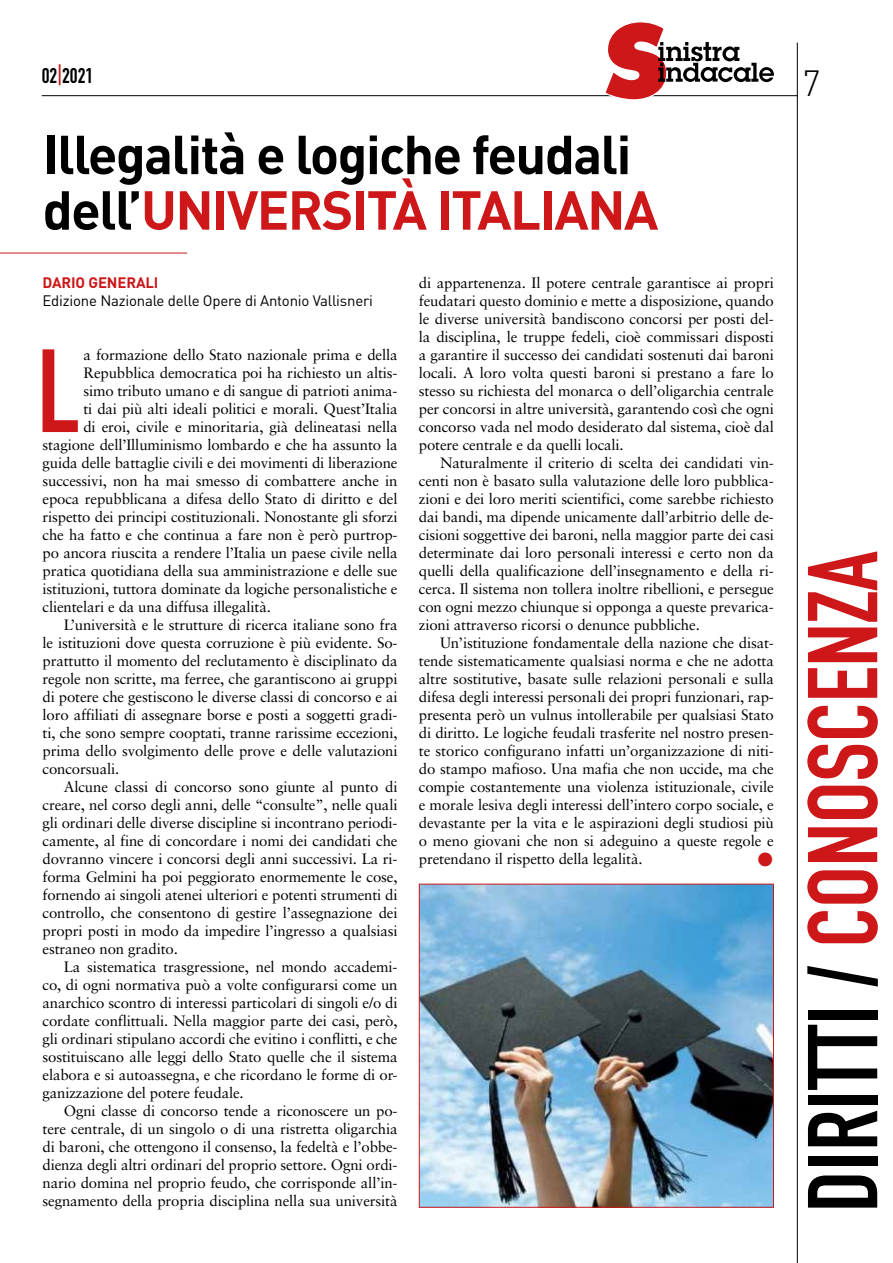
<style>
.page{position:relative;width:893px;height:1263px;background:#fff}
.page>*{position:absolute;margin:0;border:0;box-sizing:border-box;transform-origin:0 0}
.t1{font:116.1px "DIN Engschrift Std";color:#cd1719}
.t2{font:97.35px "DIN Engschrift Std";color:#cd1719}
.t3{font:700 54px/55.5px "DIN";letter-spacing:-.03em;color:#000}
.t4{font:300 36px "DIN";color:#000}
.t5{font:21px "DIN Engschrift Std";color:#000}
.t6{font:15px/18px "Sabon";letter-spacing:-.01em;color:#000;text-align:justify}
.t7{font:15px "DIN";letter-spacing:-.015em;color:#000}
.t8{font:700 15px "DIN";letter-spacing:-.01em;color:#cd1719}
.t9{font:15px "Zapf Dingbats IT Cby BT";color:#cd1719}
.s1{color:#cd1719}
.s2{color:#000}
</style>
<div class="page">
<hr style="left:42px;top:95px;width:756px;height:1px;background:#000">
<svg style="left:603px;top:22px;width:171px;height:78px"></svg>
<hr style="left:797px;top:43px;width:1px;height:1220px;background:#000">
<hr style="left:0;top:253px;width:187px;height:1px;background:#cd1719">
<img style="left:421px;top:886px;width:351px;height:320px">
<div style="left:419px;top:884px;width:355px;height:324px;border:1px solid #cd1719"></div>
<h3 class="t5" style="left:42px;top:63px;width:53px">02<span class="s1">|</span>2021</h3>
<h3 class="t4" style="left:802px;top:61px;width:20px">7</h3>
<h3 class="t3" style="left:43px;top:125px;width:617px">Illegalità e logiche feudali dell’<span class="s1">UNIVERSITÀ ITALIANA</span></h3>
<p class="t8" style="left:43px;top:273px;width:117px">DARIO GENERALI</p>
<p class="t7" style="left:43px;top:291px;width:332px">Edizione Nazionale delle Opere di Antonio Vallisneri</p>
<h1 class="t1" style="left:37px;top:323px;width:44px">L</h1>
<p class="t6" style="left:83px;top:346px;width:316px">a formazione dello Stato nazionale prima e della</p>
<p class="t6" style="left:83px;top:364px;width:316px">Repubblica democratica poi ha richiesto un altis-</p>
<p class="t6" style="left:83px;top:382px;width:316px">simo tributo umano e di sangue di patrioti anima-</p>
<p class="t6" style="left:83px;top:400px;width:316px">ti dai più alti ideali politici e morali. Quest’Italia</p>
<p class="t6" style="left:83px;top:418px;width:316px">di eroi, civile e minoritaria, già delineatasi nella</p>
<p class="t6" style="left:43px;top:436px;width:357px">stagione dell’Illuminismo lombardo e che ha assunto la</p>
<p class="t6" style="left:43px;top:454px;width:357px">guida delle battaglie civili e dei movimenti di liberazione</p>
<p class="t6" style="left:43px;top:472px;width:357px">successivi, non ha mai smesso di combattere anche in</p>
<p class="t6" style="left:43px;top:490px;width:357px">epoca repubblicana a difesa dello Stato di diritto e del</p>
<p class="t6" style="left:43px;top:508px;width:357px">rispetto dei principi costituzionali. Nonostante gli sforzi</p>
<p class="t6" style="left:43px;top:526px;width:357px">che ha fatto e che continua a fare non è però purtrop-</p>
<p class="t6" style="left:43px;top:544px;width:357px">po ancora riuscita a rendere l’Italia un paese civile nella</p>
<p class="t6" style="left:43px;top:562px;width:357px">pratica quotidiana della sua amministrazione e delle sue</p>
<p class="t6" style="left:43px;top:580px;width:357px">istituzioni, tuttora dominate da logiche personalistiche e</p>
<p class="t6" style="left:43px;top:598px;width:230px">clientelari e da una diffusa illegalità.</p>
<p class="t6" style="left:64px;top:616px;width:335px">L’università e le strutture di ricerca italiane sono fra</p>
<p class="t6" style="left:43px;top:634px;width:357px">le istituzioni dove questa corruzione è più evidente. So-</p>
<p class="t6" style="left:43px;top:652px;width:357px">prattutto il momento del reclutamento è disciplinato da</p>
<p class="t6" style="left:43px;top:670px;width:356px">regole non scritte, ma ferree, che garantiscono ai gruppi</p>
<p class="t6" style="left:43px;top:688px;width:357px">di potere che gestiscono le diverse classi di concorso e ai</p>
<p class="t6" style="left:43px;top:706px;width:356px">loro affiliati di assegnare borse e posti a soggetti gradi-</p>
<p class="t6" style="left:43px;top:724px;width:357px">ti, che sono sempre cooptati, tranne rarissime eccezioni,</p>
<p class="t6" style="left:43px;top:742px;width:357px">prima dello svolgimento delle prove e delle valutazioni</p>
<p class="t6" style="left:43px;top:760px;width:78px">concorsuali.</p>
<p class="t6" style="left:64px;top:778px;width:335px">Alcune classi di concorso sono giunte al punto di</p>
<p class="t6" style="left:43px;top:796px;width:356px">creare, nel corso degli anni, delle “consulte”, nelle quali</p>
<p class="t6" style="left:43px;top:814px;width:357px">gli ordinari delle diverse discipline si incontrano periodi-</p>
<p class="t6" style="left:43px;top:832px;width:357px">camente, al fine di concordare i nomi dei candidati che</p>
<p class="t6" style="left:43px;top:850px;width:357px">dovranno vincere i concorsi degli anni successivi. La ri-</p>
<p class="t6" style="left:43px;top:868px;width:357px">forma Gelmini ha poi peggiorato enormemente le cose,</p>
<p class="t6" style="left:43px;top:886px;width:357px">fornendo ai singoli atenei ulteriori e potenti strumenti di</p>
<p class="t6" style="left:43px;top:904px;width:357px">controllo, che consentono di gestire l’assegnazione dei</p>
<p class="t6" style="left:43px;top:922px;width:357px">propri posti in modo da impedire l’ingresso a qualsiasi</p>
<p class="t6" style="left:43px;top:940px;width:137px">estraneo non gradito.</p>
<p class="t6" style="left:64px;top:958px;width:335px">La sistematica trasgressione, nel mondo accademi-</p>
<p class="t6" style="left:43px;top:976px;width:357px">co, di ogni normativa può a volte configurarsi come un</p>
<p class="t6" style="left:43px;top:994px;width:357px">anarchico scontro di interessi particolari di singoli e/o di</p>
<p class="t6" style="left:43px;top:1012px;width:357px">cordate conflittuali. Nella maggior parte dei casi, però,</p>
<p class="t6" style="left:43px;top:1030px;width:357px">gli ordinari stipulano accordi che evitino i conflitti, e che</p>
<p class="t6" style="left:43px;top:1048px;width:357px">sostituiscano alle leggi dello Stato quelle che il sistema</p>
<p class="t6" style="left:43px;top:1066px;width:357px">elabora e si autoassegna, e che ricordano le forme di or-</p>
<p class="t6" style="left:43px;top:1084px;width:203px">ganizzazione del potere feudale.</p>
<p class="t6" style="left:64px;top:1102px;width:335px">Ogni classe di concorso tende a riconoscere un po-</p>
<p class="t6" style="left:43px;top:1120px;width:357px">tere centrale, di un singolo o di una ristretta oligarchia</p>
<p class="t6" style="left:43px;top:1138px;width:357px">di baroni, che ottengono il consenso, la fedeltà e l’obbe-</p>
<p class="t6" style="left:43px;top:1156px;width:357px">dienza degli altri ordinari del proprio settore. Ogni ordi-</p>
<p class="t6" style="left:43px;top:1174px;width:357px">nario domina nel proprio feudo, che corrisponde all’in-</p>
<p class="t6" style="left:43px;top:1192px;width:357px">segnamento della propria disciplina nella sua università</p>
<p class="t6" style="left:419px;top:274px;width:357px">di appartenenza. Il potere centrale garantisce ai propri feudatari questo dominio e mette a disposizione, quando le diverse università bandiscono concorsi per posti del&shy;la disciplina, le truppe fedeli, cioè commissari disposti a garantire il successo dei candidati sostenuti dai baroni locali. A loro volta questi baroni si prestano a fare lo stesso su richiesta del monarca o dell’oligarchia centrale per concorsi in altre università, garantendo così che ogni concorso vada nel modo desiderato dal sistema, cioè dal potere centrale e da quelli locali.</p>
<p class="t6" style="left:419px;top:454px;width:357px;text-indent:21px">Naturalmente il criterio di scelta dei candidati vin&shy;centi non è basato sulla valutazione delle loro pubblica&shy;zioni e dei loro meriti scientifici, come sarebbe richiesto dai bandi, ma dipende unicamente dall’arbitrio delle de&shy;cisioni soggettive dei baroni, nella maggior parte dei casi determinate dai loro personali interessi e certo non da quelli della qualificazione dell’insegnamento e della ri&shy;cerca. Il sistema non tollera inoltre ribellioni, e persegue con ogni mezzo chiunque si opponga a queste prevarica&shy;zioni attraverso ricorsi o denunce pubbliche.</p>
<p class="t6" style="left:419px;top:634px;width:357px;text-indent:21px">Un’istituzione fondamentale della nazione che disat&shy;tende sistematicamente qualsiasi norma e che ne adotta altre sostitutive, basate sulle relazioni personali e sulla difesa degli interessi personali dei propri funzionari, rap&shy;presenta però un vulnus intollerabile per qualsiasi Stato di diritto. Le logiche feudali trasferite nel nostro presen&shy;te storico configurano infatti un’organizzazione di niti&shy;do stampo mafioso. Una mafia che non uccide, ma che compie costantemente una violenza istituzionale, civile e morale lesiva degli interessi dell’intero corpo sociale, e devastante per la vita e le aspirazioni degli studiosi più o meno giovani che non si adeguino a queste regole e pretendano il rispetto della legalità.</p>
<p class="t9" style="left:758px;top:852px;width:16px">●</p>
<h2 class="t2" style="left:786px;top:1212px;width:663px;rotate:-90deg"><span class="s2">DIRITTI /</span> CONOSCENZA</h2>
</div>
